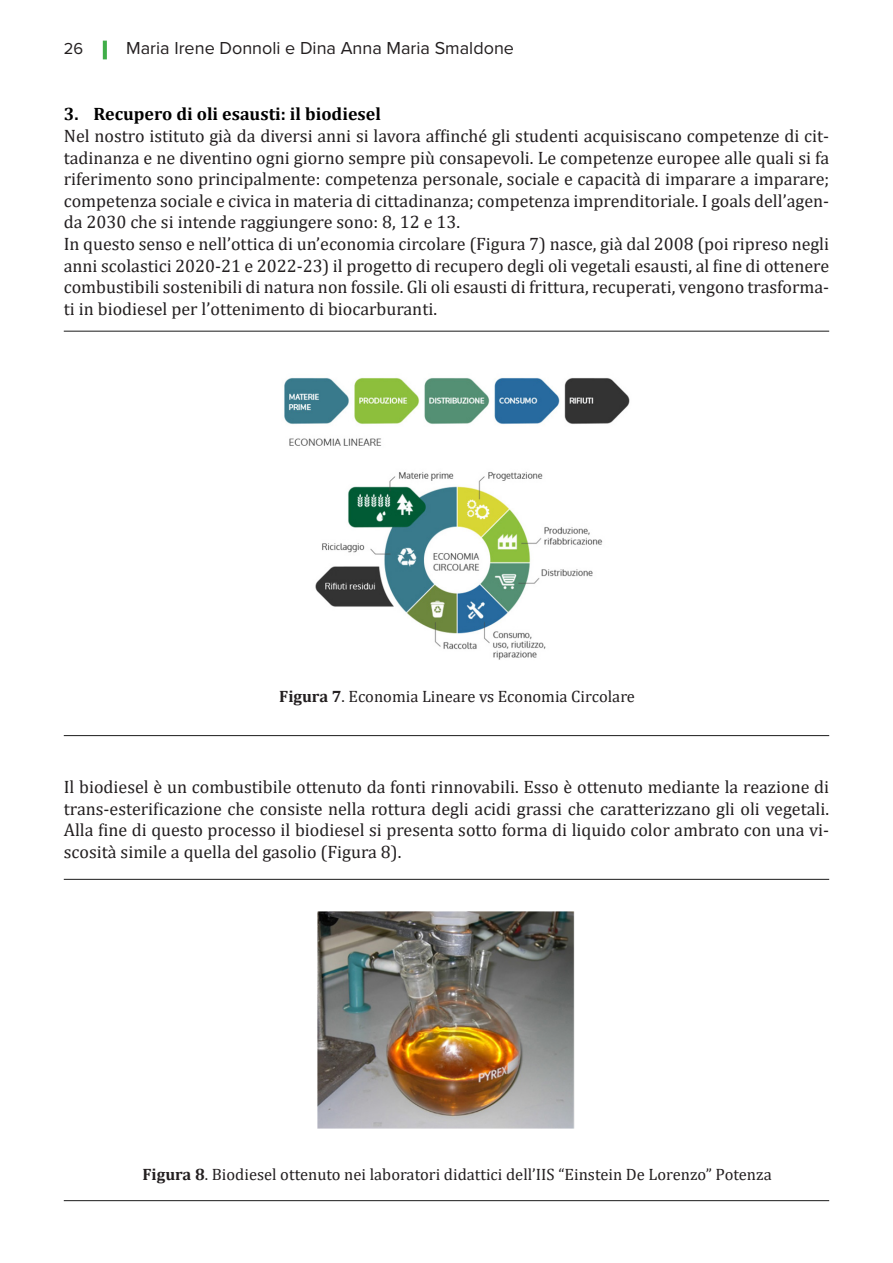
<style>
.page{position:relative;width:893px;height:1263px;background:#fff}
.page>*{position:absolute;margin:0;border:0;box-sizing:border-box;transform-origin:0 0}
._06_testo{font:18px/21.6px "Cambria";color:#231f20;text-align:justify}
.t1{font:18px "Proxima Nova";color:#231f20}
._07_titolo_paragarfo{font:700 18px "Cambria";color:#000}
.t2{font:16.5px "Cambria";color:#231f20}
.s1{font-size:16.5px}
.s2{font-family:"Book Antiqua";font-size:16.5px;color:#40ae49}
.s3{font-weight:700}
</style>
<div class="page">
<hr style="left:64px;top:331px;width:765px;height:1px;background:#333">
<hr style="left:64px;top:735px;width:765px;height:1px;background:#333">
<hr style="left:64px;top:879px;width:765px;height:1px;background:#333">
<hr style="left:64px;top:1200px;width:765px;height:1px;background:#333">
<img style="left:284px;top:378px;width:346px;height:282px">
<img style="left:317px;top:911px;width:257px;height:217px">
<p class="t1" style="left:64px;top:35px;width:452px"><span class="s1">26</span> <span class="s2">|</span> Maria Irene Donnoli e Dina Anna Maria Smaldone</p>
<p class="_07_titolo_paragarfo" style="left:64px;top:101px;width:319px">3. Recupero di oli esausti: il biodiesel</p>
<p class="_06_testo" style="left:64px;top:125px;width:767px">Nel nostro istituto già da diversi anni si lavora affinché gli studenti acquisiscano competenze di cit&shy;tadinanza e ne diventino ogni giorno sempre più consapevoli. Le competenze europee alle quali si fa riferimento sono principalmente: competenza personale, sociale e capacità di imparare a imparare; competenza sociale e civica in materia di cittadinanza; competenza imprenditoriale. I goals dell’agen&shy;da 2030 che si intende raggiungere sono: 8, 12 e 13.</p>
<p class="_06_testo" style="left:64px;top:233px;width:767px">In questo senso e nell’ottica di un’economia circolare (Figura 7) nasce, già dal 2008 (poi ripreso negli anni scolastici 2020-21 e 2022-23) il progetto di recupero degli oli vegetali esausti, al fine di ottenere combustibili sostenibili di natura non fossile. Gli oli esausti di frittura, recuperati, vengono trasforma&shy;ti in biodiesel per l’ottenimento di biocarburanti.</p>
<p class="t2" style="left:279px;top:686px;width:357px"><span class="s3">Figura 7</span>. Economia Lineare vs Economia Circolare</p>
<p class="_06_testo" style="left:64px;top:776px;width:767px">Il biodiesel è un combustibile ottenuto da fonti rinnovabili. Esso è ottenuto mediante la reazione di trans-esterificazione che consiste nella rottura degli acidi grassi che caratterizzano gli oli vegetali.<br>Alla fine di questo processo il biodiesel si presenta sotto forma di liquido color ambrato con una vi&shy;scosità simile a quella del gasolio (Figura 8).</p>
<p class="t2" style="left:143px;top:1165px;width:631px"><span class="s3">Figura 8</span>. Biodiesel ottenuto nei laboratori didattici dell’IIS “Einstein De Lorenzo” Potenza</p>
</div>
